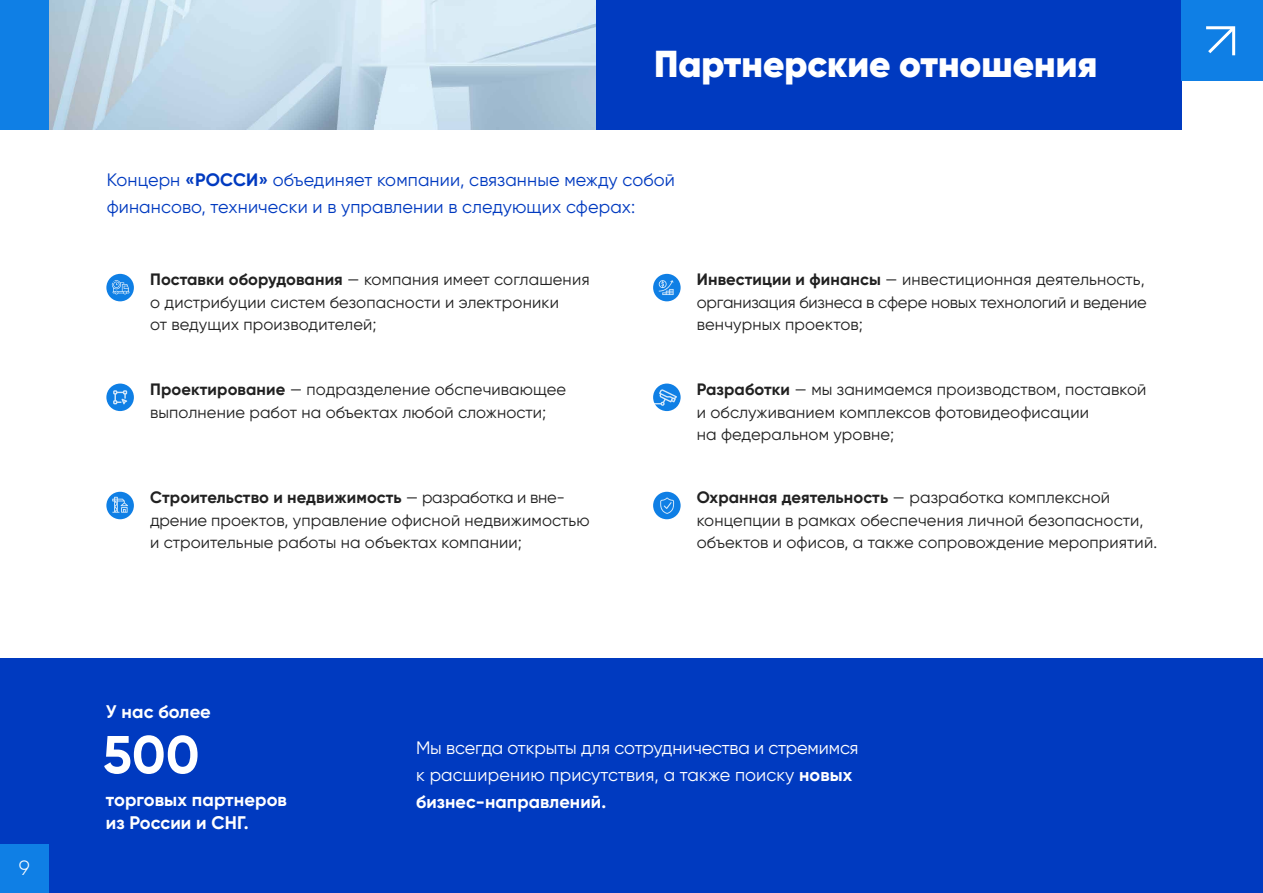
<style>
.page{position:relative;width:1263px;height:893px;background:#fff}
.page>*{position:absolute;margin:0;border:0;box-sizing:border-box;transform-origin:0 0}
.t1{font:700 53.25px "Gilroy";color:#fff}
.t2{font:900 37.5px "Gilroy";color:#fff}
.t3{font:300 20.55px "Gilroy";color:#fff}
.t4{font:700 18.3px/22.8px "Gilroy";letter-spacing:.005em;color:#fff}
.t5{font:18px/27px "Gilroy";letter-spacing:-.005em;color:#fff}
.t6{font:18px/27px "Gilroy";letter-spacing:.005em;color:#003ac0}
.t7{font:16.5px/22.5px "Gilroy";letter-spacing:.005em;color:#212121}
.s1{font-weight:700}
</style>
<div class="page">
<img style="left:49px;top:0;width:547px;height:130px">
<div style="left:0;top:658px;width:1263px;height:235px;background:#003ac0"></div>
<div style="left:0;top:845px;width:49px;height:48px;background:#0f7fe5"></div>
<div style="left:596px;top:0;width:586px;height:130px;background:#003ac0"></div>
<div style="left:1182px;top:0;width:81px;height:81px;background:#0f7fe5"></div>
<svg style="left:1206px;top:26px;width:30px;height:30px"></svg>
<div style="left:106px;top:274px;width:28px;height:27px;background:#0f7fe5;border-radius:50%"></div>
<div style="left:106px;top:384px;width:28px;height:27px;background:#0f7fe5;border-radius:50%"></div>
<div style="left:106px;top:492px;width:28px;height:27px;background:#0f7fe5;border-radius:50%"></div>
<div style="left:653px;top:274px;width:28px;height:27px;background:#0f7fe5;border-radius:50%"></div>
<div style="left:653px;top:384px;width:28px;height:27px;background:#0f7fe5;border-radius:50%"></div>
<div style="left:653px;top:492px;width:28px;height:27px;background:#0f7fe5;border-radius:50%"></div>
<svg style="left:112px;top:280px;width:17px;height:14px"></svg>
<svg style="left:113px;top:390px;width:14px;height:14px"></svg>
<svg style="left:112px;top:497px;width:16px;height:16px"></svg>
<svg style="left:659px;top:280px;width:15px;height:15px"></svg>
<svg style="left:654px;top:389px;width:23px;height:17px"></svg>
<svg style="left:660px;top:498px;width:14px;height:16px"></svg>
<div style="left:0;top:0;width:49px;height:130px;background:#0f7fe5"></div>
<p class="t3" style="left:19px;top:855px;width:13px">9</p>
<h2 class="t2" style="left:654px;top:40px;width:445px">Партнерские отношения</h2>
<p class="t6" style="left:107px;top:166px;width:570px">Концерн <span class="s1">«РОССИ»</span> объединяет компании, связанные между собой финансово, технически и в управлении в следующих сферах:</p>
<p class="t7" style="left:150px;top:268px;width:441px"><span class="s1">Поставки оборудования</span> — компания имеет соглашения о дистрибуции систем безопасности и электроники<br>от ведущих производителей;</p>
<p class="t7" style="left:150px;top:378px;width:418px"><span class="s1">Проектирование</span> — подразделение обспечивающее выполнение работ на объектах любой сложности;</p>
<p class="t7" style="left:150px;top:486px;width:441px"><span class="s1">Строительство и недвижимость</span> — разработка и вне&shy;дрение проектов, управление офисной недвижимостью и строительные работы на объектах компании;</p>
<p class="t7" style="left:697px;top:268px;width:451px"><span class="s1">Инвестиции и финансы</span> — инвестиционная деятельность, организация бизнеса в сфере новых технологий и ведение венчурных проектов;</p>
<p class="t7" style="left:697px;top:378px;width:451px"><span class="s1">Разработки</span> — мы занимаемся производством, поставкой и обслуживанием комплексов фотовидеофисации<br>на федеральном уровне;</p>
<p class="t7" style="left:697px;top:486px;width:462px"><span class="s1">Охранная деятельность</span> — разработка комплексной концепции в рамках обеспечения личной безопасности, объектов и офисов, а также сопровождение мероприятий.</p>
<p class="t4" style="left:106px;top:700px;width:107px">У нас более</p>
<h1 class="t1" style="left:103px;top:721px;width:98px">500</h1>
<p class="t4" style="left:106px;top:788px;width:183px">торговых партнеров из России и СНГ.</p>
<p class="t5" style="left:416px;top:734px;width:444px">Мы всегда открыты для сотрудничества и стремимся к расширению присутствия, а также поиску <span class="s1">новых бизнес-направлений.</span></p>
</div>
